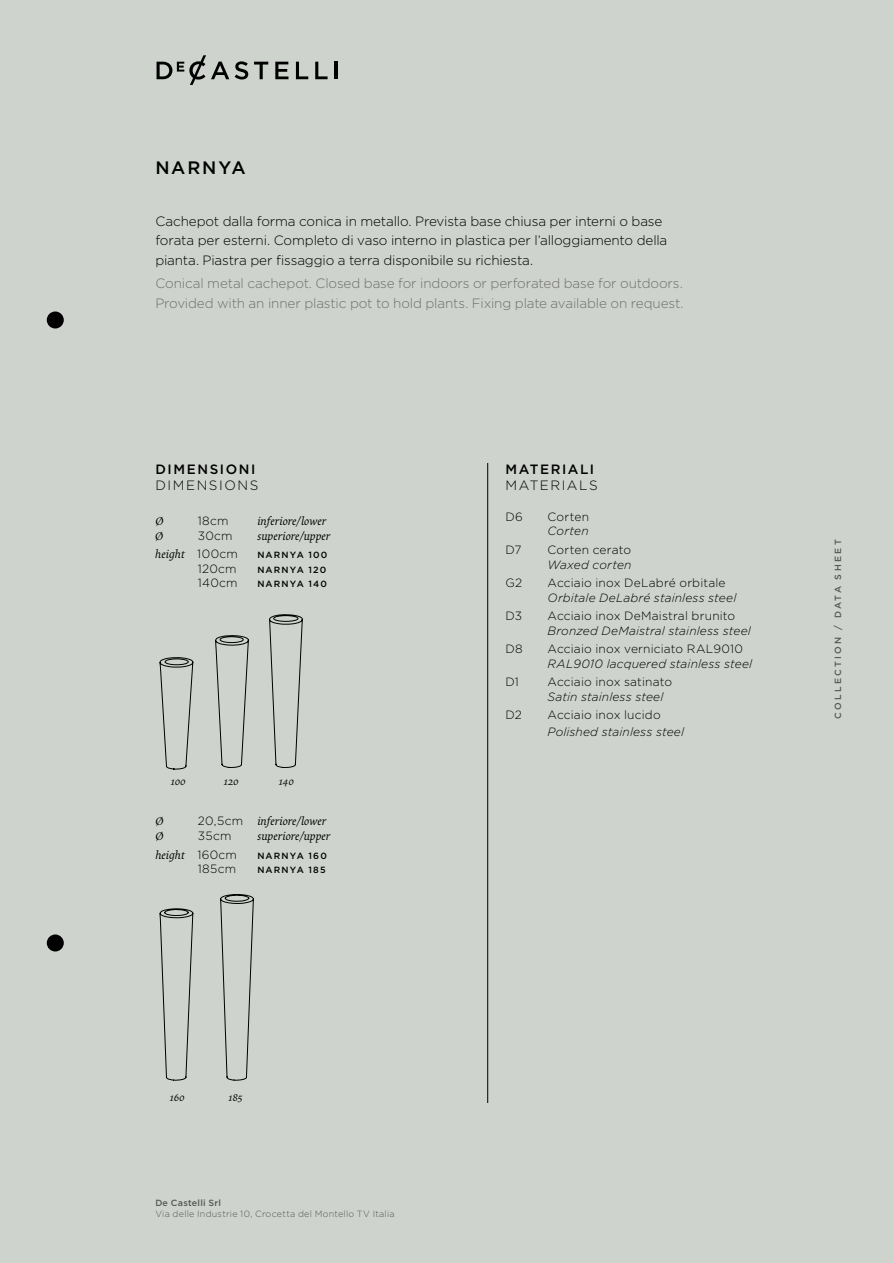
<style>
.page{position:relative;width:893px;height:1263px;background:#ced3cd}
.page>*{position:absolute;margin:0;border:0;box-sizing:border-box;transform-origin:0 0}
.t1{font:500 18px "Gotham";letter-spacing:.1em;color:#000}
.t2{font:300 13.5px/19.5px "Gotham";letter-spacing:-.01em;color:#000}
.t3{font:300 13.5px/19.5px "Gotham";letter-spacing:-.01em;color:#706f6f}
.t4{font:500 13.5px "Gotham";letter-spacing:.115em;color:#000}
.t5{font:300 13.5px "Gotham";letter-spacing:.12em;color:#000}
.t6{font:300 13.5px "Gotham";letter-spacing:.11em;color:#000}
.t7{font:300 12px "Gotham";letter-spacing:.01em;color:#000}
.t8{font:italic 300 12px "Gotham";letter-spacing:.01em;color:#000}
.t9{font:italic 12px "Alisal Std";letter-spacing:.01em;color:#000}
.t10{font:italic 10.5px "Alisal Std";color:#000}
.t11{font:300 9px "Gotham";letter-spacing:.025em;color:#575756}
.t12{font:500 9px "Gotham";letter-spacing:.13em;color:#000}
.t13{font:500 9px "Gotham";letter-spacing:.25em;color:#575756}
.t14{font:500 9px "Gotham";letter-spacing:.025em;color:#575756}
.s1{font-family:"Gotham";font-weight:300;font-style:normal}
</style>
<div class="page">
<svg style="left:235px;top:61px;width:13px;height:18px"></svg>
<svg style="left:254px;top:62px;width:14px;height:17px"></svg>
<svg style="left:275px;top:62px;width:13px;height:17px"></svg>
<svg style="left:296px;top:62px;width:12px;height:17px"></svg>
<svg style="left:315px;top:62px;width:13px;height:17px"></svg>
<hr style="left:335px;top:62px;width:3px;height:17px;background:#000">
<svg style="left:157px;top:55px;width:72px;height:30px"></svg>
<hr style="left:487px;top:463px;width:1px;height:640px;background:#000">
<div style="left:47px;top:311px;width:17px;height:17px;background:#000;border-radius:50%"></div>
<div style="left:47px;top:934px;width:17px;height:17px;background:#000;border-radius:50%"></div>
<svg style="left:160px;top:614px;width:143px;height:156px"></svg>
<svg style="left:159px;top:894px;width:95px;height:187px"></svg>
<h1 class="t1" style="left:155px;top:156px;width:92px">NARNYA</h1>
<p class="t2" style="left:155px;top:211px;width:514px">Cachepot dalla forma conica in metallo. Prevista base chiusa per interni o base forata per esterni. Completo di vaso interno in plastica per l’alloggiamento della pianta. Piastra per fissaggio a terra disponibile su richiesta.</p>
<p class="t3" style="left:155px;top:273px;width:530px">Conical metal cachepot. Closed base for indoors or perforated base for outdoors.<br>Provided with an inner plastic pot to hold plants. Fixing plate available on request.</p>
<p class="t4" style="left:155px;top:461px;width:102px">DIMENSIONI</p>
<p class="t5" style="left:155px;top:477px;width:105px">DIMENSIONS</p>
<p class="t9" style="left:155px;top:515px;width:9px">Ø</p>
<p class="t7" style="left:198px;top:513px;width:32px">18cm</p>
<p class="t9" style="left:257px;top:515px;width:70px">inferiore/lower</p>
<p class="t9" style="left:155px;top:529px;width:9px">Ø</p>
<p class="t7" style="left:198px;top:528px;width:36px">30cm</p>
<p class="t9" style="left:257px;top:529px;width:74px">superiore/upper</p>
<p class="t9" style="left:155px;top:548px;width:84px">height <span class="s1">100cm</span></p>
<p class="t12" style="left:257px;top:549px;width:72px">NARNYA 100</p>
<p class="t7" style="left:198px;top:561px;width:40px">120cm</p>
<p class="t12" style="left:257px;top:564px;width:70px">NARNYA 120</p>
<p class="t7" style="left:198px;top:575px;width:41px">140cm</p>
<p class="t12" style="left:257px;top:578px;width:71px">NARNYA 140</p>
<p class="t10" style="left:171px;top:776px;width:17px">100</p>
<p class="t10" style="left:224px;top:776px;width:16px">120</p>
<p class="t10" style="left:279px;top:776px;width:17px">140</p>
<p class="t9" style="left:155px;top:815px;width:9px">Ø</p>
<p class="t9" style="left:198px;top:815px;width:130px"><span class="s1">20,5cm</span> inferiore/lower</p>
<p class="t9" style="left:155px;top:830px;width:9px">Ø</p>
<p class="t7" style="left:198px;top:828px;width:35px">35cm</p>
<p class="t9" style="left:257px;top:830px;width:74px">superiore/upper</p>
<p class="t9" style="left:155px;top:848px;width:83px">height <span class="s1">160cm</span></p>
<p class="t12" style="left:257px;top:849px;width:71px">NARNYA 160</p>
<p class="t7" style="left:198px;top:861px;width:40px">185cm</p>
<p class="t12" style="left:257px;top:864px;width:70px">NARNYA 185</p>
<p class="t4" style="left:505px;top:461px;width:90px">MATERIALI</p>
<p class="t6" style="left:505px;top:477px;width:94px">MATERIALS</p>
<p class="t7" style="left:505px;top:509px;width:19px">D6</p>
<p class="t7" style="left:547px;top:509px;width:43px">Corten</p>
<p class="t8" style="left:547px;top:524px;width:43px">Corten</p>
<p class="t7" style="left:505px;top:542px;width:17px">D7</p>
<p class="t7" style="left:547px;top:542px;width:85px">Corten cerato</p>
<p class="t8" style="left:547px;top:557px;width:86px">Waxed corten</p>
<p class="t7" style="left:505px;top:575px;width:18px">G2</p>
<p class="t7" style="left:547px;top:575px;width:180px">Acciaio inox DeLabré orbitale</p>
<p class="t8" style="left:547px;top:590px;width:190px">Orbitale DeLabré stainless steel</p>
<p class="t7" style="left:505px;top:608px;width:18px">D3</p>
<p class="t7" style="left:547px;top:608px;width:189px">Acciaio inox DeMaistral brunito</p>
<p class="t8" style="left:547px;top:623px;width:205px">Bronzed DeMaistral stainless steel</p>
<p class="t7" style="left:505px;top:641px;width:19px">D8</p>
<p class="t7" style="left:547px;top:641px;width:197px">Acciaio inox verniciato RAL9010</p>
<p class="t8" style="left:547px;top:656px;width:206px">RAL9010 lacquered stainless steel</p>
<p class="t7" style="left:505px;top:674px;width:15px">D1</p>
<p class="t7" style="left:547px;top:674px;width:126px">Acciaio inox satinato</p>
<p class="t8" style="left:547px;top:689px;width:117px">Satin stainless steel</p>
<p class="t7" style="left:505px;top:707px;width:18px">D2</p>
<p class="t7" style="left:547px;top:707px;width:115px">Acciaio inox lucido</p>
<p class="t8" style="left:547px;top:724px;width:138px">Polished stainless steel</p>
<p class="t13" style="left:832px;top:719px;width:181px;rotate:-90deg">COLLECTION / DATA SHEET</p>
<p class="t10" style="left:170px;top:1092px;width:17px">160</p>
<p class="t10" style="left:229px;top:1092px;width:15px">185</p>
<p class="t14" style="left:155px;top:1197px;width:67px">De Castelli Srl</p>
<p class="t11" style="left:155px;top:1208px;width:241px">Via delle Industrie 10, Crocetta del Montello TV Italia</p>
</div>
